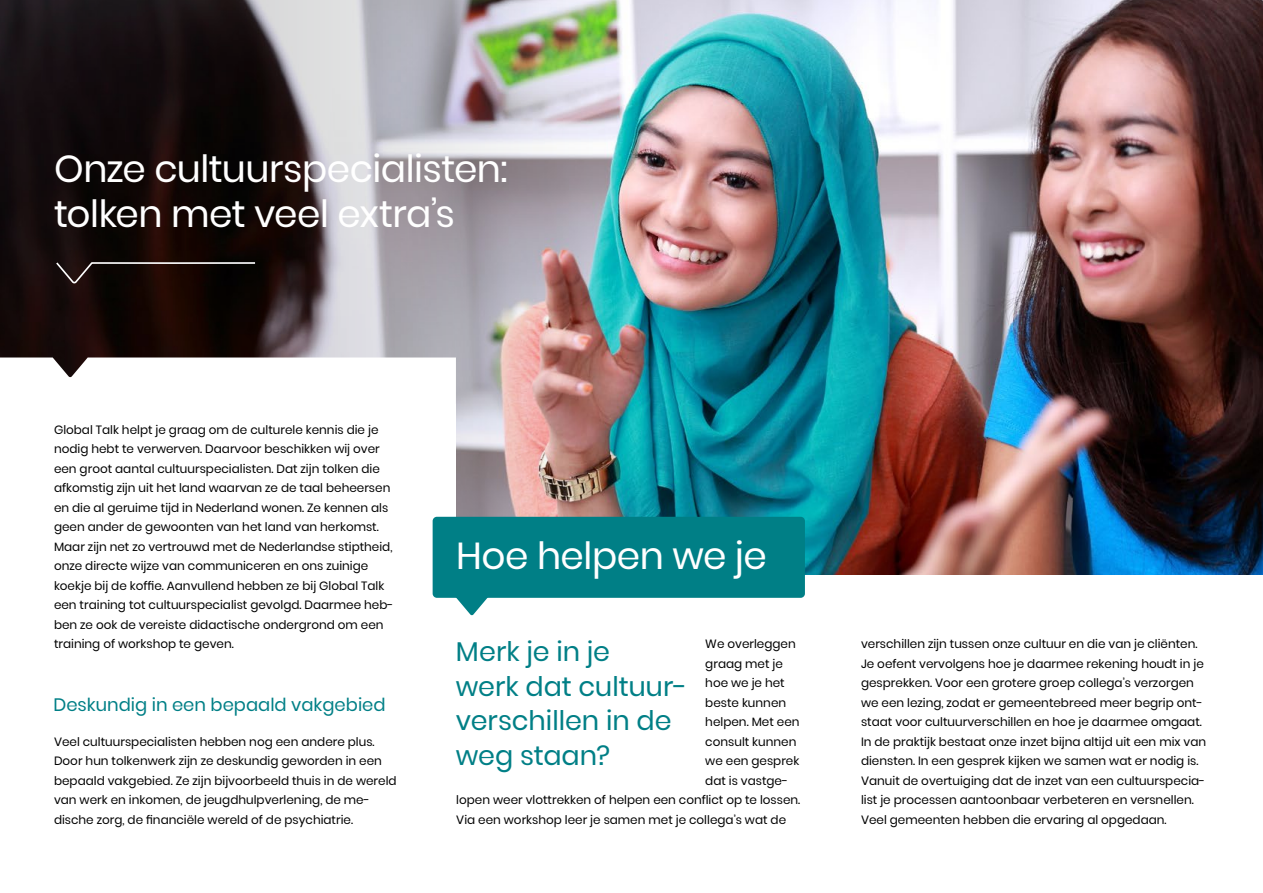
<style>
.page{position:relative;width:1263px;height:893px;background:#fff}
.page>*{position:absolute;margin:0;border:0;box-sizing:border-box;transform-origin:0 0}
.t1{font:37.5px/45px "Poppins";letter-spacing:-.015em;color:#fff}
.t2{font:27px/34.5px "Poppins";color:#007f86}
.t3{font:18px "Poppins";color:#007f86}
.t4{font:12px/19.5px "Poppins";color:#000}
</style>
<div class="page">
<img style="left:819px;top:0;width:444px;height:575px">
<img style="left:0;top:0;width:819px;height:575px">
<div style="left:0;top:404px;width:456px;height:488px;background:#fff"></div>
<div style="left:433px;top:517px;width:372px;height:81px;background:#007f86;border-radius:4px"></div>
<svg style="left:455px;top:597px;width:34px;height:18px"></svg>
<svg style="left:54px;top:258px;width:203px;height:27px;background:#211614"></svg>
<svg style="left:0;top:357px;width:456px;height:47px"></svg>
<h1 class="t1" style="left:54px;top:146px;width:455px">Onze cultuurspecialisten: tolken met veel extra’s</h1>
<p class="t4" style="left:54px;top:420px;width:341px">Global Talk helpt je graag om de culturele kennis die je nodig hebt te verwerven. Daarvoor beschikken wij over een groot aantal cultuurspecialisten. Dat zijn tolken die afkomstig zijn uit het land waarvan ze de taal beheersen en die al geruime tijd in Nederland wonen. Ze kennen als geen ander de gewoonten van het land van herkomst.<br>Maar zijn net zo vertrouwd met de Nederlandse stiptheid, onze directe wijze van communiceren en ons zuinige koekje bij de koffie. Aanvullend hebben ze bij Global Talk een training tot cultuurspecialist gevolgd. Daarmee heb&shy;ben ze ook de vereiste didactische ondergrond om een training of workshop te geven.</p>
<h3 class="t3" style="left:53px;top:694px;width:334px">Deskundig in een bepaald vakgebied</h3>
<p class="t4" style="left:54px;top:732px;width:344px">Veel cultuurspecialisten hebben nog een andere plus.<br>Door hun tolkenwerk zijn ze deskundig geworden in een bepaald vakgebied. Ze zijn bijvoorbeeld thuis in de wereld van werk en inkomen, de jeugdhulpverlening, de me&shy;dische zorg, de financiële wereld of de psychiatrie.</p>
<h1 class="t1" style="left:456px;top:534px;width:312px">Hoe helpen we je</h1>
<p class="t4" style="left:705px;top:634px;width:92px">We overleggen</p>
<p class="t4" style="left:705px;top:654px;width:79px">graag met je</p>
<p class="t4" style="left:705px;top:673px;width:81px">hoe we je het</p>
<p class="t4" style="left:705px;top:693px;width:82px">beste kunnen</p>
<p class="t4" style="left:705px;top:712px;width:96px">helpen. Met een</p>
<p class="t4" style="left:705px;top:732px;width:93px">consult kunnen</p>
<p class="t4" style="left:705px;top:751px;width:96px">we een gesprek</p>
<p class="t4" style="left:705px;top:771px;width:84px">dat is vastge-</p>
<p class="t4" style="left:456px;top:790px;width:345px">lopen weer vlottrekken of helpen een conflict op te lossen.</p>
<p class="t4" style="left:456px;top:810px;width:331px">Via een workshop leer je samen met je collega’s wat de</p>
<h2 class="t2" style="left:456px;top:634px;width:233px">Merk je in je<br>werk dat cultuur&shy;verschillen in de weg staan?</h2>
<p class="t4" style="left:861px;top:634px;width:347px">verschillen zijn tussen onze cultuur en die van je cliënten.<br>Je oefent vervolgens hoe je daarmee rekening houdt in je gesprekken. Voor een grotere groep collega’s verzorgen we een lezing, zodat er gemeentebreed meer begrip ont&shy;staat voor cultuurverschillen en hoe je daarmee omgaat.<br>In de praktijk bestaat onze inzet bijna altijd uit een mix van diensten. In een gesprek kijken we samen wat er nodig is.<br>Vanuit de overtuiging dat de inzet van een cultuurspecia&shy;list je processen aantoonbaar verbeteren en versnellen.<br>Veel gemeenten hebben die ervaring al opgedaan.</p>
</div>
